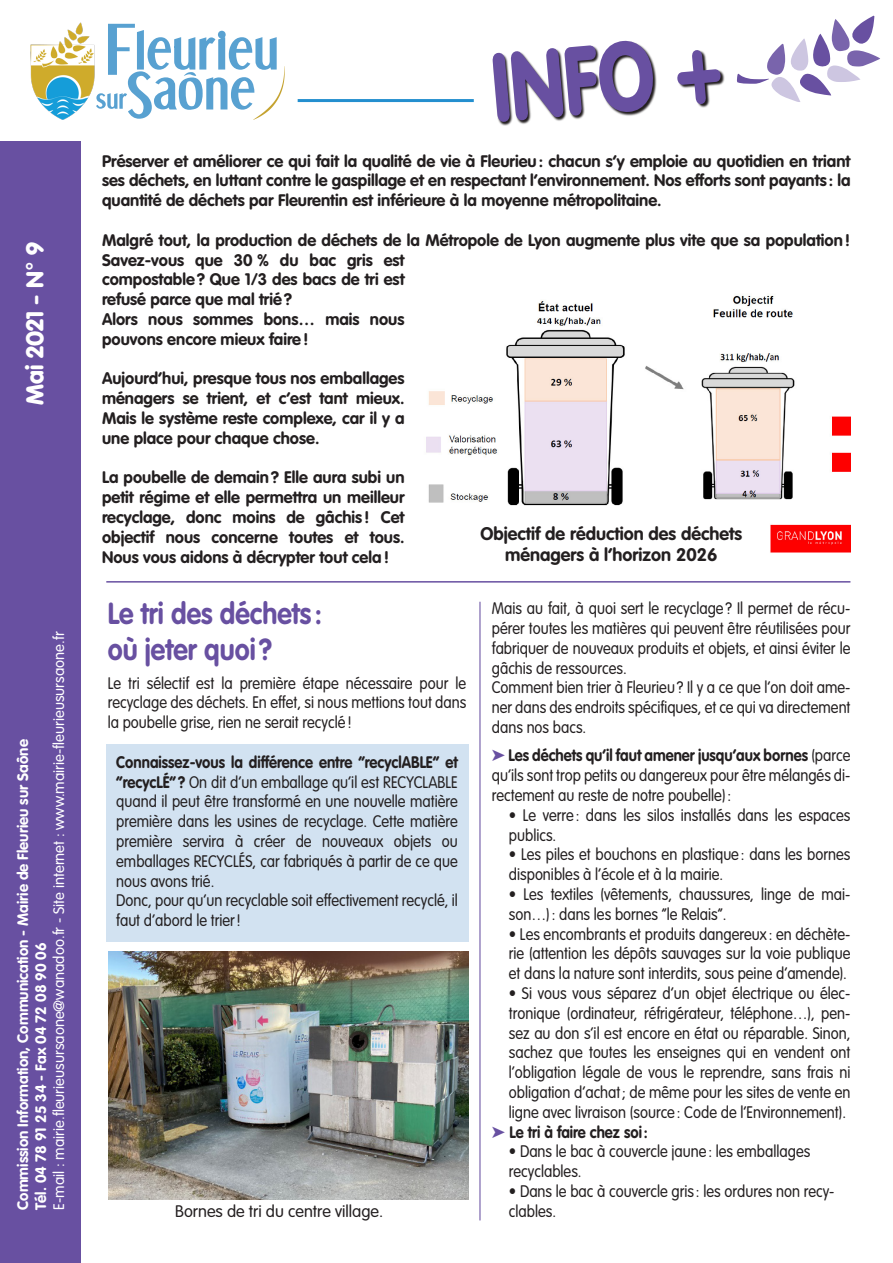
<style>
.page{position:relative;width:893px;height:1263px;background:#fff}
.page>*{position:absolute;margin:0;border:0;box-sizing:border-box;transform-origin:0 0}
.t1{font:900 95.55px "VAG Rounded";color:#6850a1;scale:.8 1}
.t2{font:700 30px/36px "VAG Rounded";color:#6850a1;scale:.9 1}
.t3{font:900 24px "VAG Rounded";color:#fff}
.t4{font:700 18px/21.6px "VAG Rounded";color:#231f20;text-align:center}
.t5{font:300 16.5px/19.8px "VAG Rounded";color:#231f20;text-align:justify;scale:.9 1}
.t6{font:700 16.5px/19.8px "VAG Rounded";color:#231f20;text-align:justify}
.t7{font:300 16.5px "VAG Rounded";color:#231f20}
.t8{font:700 16.5px "VAG Rounded";color:#231f20;scale:.9 1}
.t9{font:700 15px "VAG Rounded";color:#fff}
.t10{font:300 15px "VAG Rounded";color:#fff}
.s1{font-weight:700}
.s2{color:#6850a1}
</style>
<div class="page">
<div style="left:106px;top:744px;width:363px;height:198px;background:#d2e2f1"></div>
<svg style="left:98px;top:24px;width:187px;height:96px"></svg>
<img style="left:30px;top:22px;width:68px;height:98px">
<svg style="left:736px;top:16px;width:144px;height:86px"></svg>
<hr style="left:298px;top:99px;width:176px;height:3px;background:#238fcf">
<svg style="left:493px;top:41px;width:231px;height:85px"></svg>
<div style="left:0;top:141px;width:81px;height:1122px;background:#6850a1"></div>
<hr style="left:106px;top:581px;width:744px;height:2px;background:#6850a1">
<img style="left:426px;top:295px;width:424px;height:258px">
<img style="left:108px;top:951px;width:361px;height:248px">
<hr style="left:479px;top:602px;width:1px;height:618px;background:#6850a1">
<p class="t3" style="left:21px;top:405px;width:165px;rotate:-90deg">Mai 2021 - N° 9</p>
<p class="t10" style="left:50px;top:1210px;width:580px;rotate:-90deg">E-mail : mairie.fleurieusursaone@wanadoo.fr - Site internet : www.mairie-fleurieusursaone.fr</p>
<p class="t9" style="left:14px;top:1210px;width:472px;rotate:-90deg">Commission Information, Communication - Mairie de Fleurieu sur Saône</p>
<p class="t9" style="left:32px;top:1210px;width:269px;rotate:-90deg">Tél. 04 78 91 25 34 - Fax 04 72 08 90 06</p>
<p class="t1" style="left:487px;top:31px;width:289px;rotate:-5deg">INFO +</p>
<p class="t6" style="left:102px;top:151px;width:750px">Préserver et améliorer ce qui fait la qualité de vie à Fleurieu: chacun s’y emploie au quotidien en triant ses déchets, en luttant contre le gaspillage et en respectant l’environnement. Nos efforts sont payants : la quantité de déchets par Fleurentin est inférieure à la moyenne métropolitaine.</p>
<p class="t6" style="left:102px;top:231px;width:750px;text-align:left">Malgré tout, la production de déchets de la Métropole de Lyon augmente plus vite que sa population!<br>Savez-vous que 30 % du bac gris est<br>compostable? Que 1/3 des bacs de tri est<br>refusé parce que mal trié?</p>
<p class="t6" style="left:102px;top:310px;width:304px">Alors nous sommes bons… mais nous pouvons encore mieux faire!</p>
<p class="t6" style="left:102px;top:369px;width:304px">Aujourd’hui, presque tous nos emballages ménagers se trient, et c’est tant mieux.<br>Mais le système reste complexe, car il y a une place pour chaque chose.</p>
<p class="t6" style="left:102px;top:468px;width:304px">La poubelle de demain? Elle aura subi un petit régime et elle permettra un meilleur recyclage, donc moins de gâchis ! Cet objectif nous concerne toutes et tous.<br>Nous vous aidons à décrypter tout cela!</p>
<p class="t2" style="left:108px;top:597px;width:240px">Le tri des déchets : où jeter quoi ?</p>
<p class="t5" style="left:108px;top:673px;width:400px">Le tri sélectif est la première étape nécessaire pour le recyclage des déchets. En effet, si nous mettions tout dans la poubelle grise, rien ne serait recyclé!</p>
<p class="t5" style="left:116px;top:753px;width:381px"><span class="s1">Connaissez-vous la différence entre “recyclABLE” et “recycLÉ” ?</span> On dit d’un emballage qu’il est RECYCLABLE quand il peut être transformé en une nouvelle matière première dans les usines de recyclage. Cette matière première servira à créer de nouveaux objets ou emballages RECYCLÉS, car fabriqués à partir de ce que nous avons trié.</p>
<p class="t5" style="left:116px;top:891px;width:381px">Donc, pour qu’un recyclable soit effectivement recyclé, il faut d’abord le trier!</p>
<p class="t4" style="left:480px;top:523px;width:263px">Objectif de réduction des déchets ménagers à l’horizon 2026</p>
<p class="t5" style="left:492px;top:599px;width:400px">Mais au fait, à quoi sert le recyclage? Il permet de récu&shy;pérer toutes les matières qui peuvent être réutilisées pour fabriquer de nouveaux produits et objets, et ainsi éviter le gâchis de ressources.</p>
<p class="t5" style="left:492px;top:678px;width:400px">Comment bien trier à Fleurieu? Il y a ce que l’on doit ame&shy;ner dans des endroits spécifiques, et ce qui va directement dans nos bacs.</p>
<p class="t5" style="left:492px;top:746px;width:400px"><span class="s2">➤</span> <span class="s1">Les déchets qu’il faut amener jusqu’aux bornes</span> (parce qu’ils sont trop petits ou dangereux pour être mélangés di&shy;rectement au reste de notre poubelle):</p>
<p class="t5" style="left:509px;top:806px;width:381px">• Le verre: dans les silos installés dans les espaces publics.</p>
<p class="t5" style="left:509px;top:845px;width:381px">• Les piles et bouchons en plastique: dans les bornes disponibles à l’école et à la mairie.</p>
<p class="t5" style="left:509px;top:885px;width:381px">• Les textiles (vêtements, chaussures, linge de mai&shy;son…): dans les bornes “le Relais”.</p>
<p class="t5" style="left:509px;top:924px;width:381px">• Les encombrants et produits dangereux : en déchète&shy;rie (attention les dépôts sauvages sur la voie publique et dans la nature sont interdits, sous peine d’amende).</p>
<p class="t5" style="left:509px;top:984px;width:381px">• Si vous vous séparez d’un objet électrique ou élec&shy;tronique (ordinateur, réfrigérateur, téléphone…), pen&shy;sez au don s’il est encore en état ou réparable. Sinon, sachez que toutes les enseignes qui en vendent ont l’obligation légale de vous le reprendre, sans frais ni obligation d’achat; de même pour les sites de vente en ligne avec livraison (source: Code de l’Environnement).</p>
<p class="t8" style="left:492px;top:1122px;width:175px"><span class="s2">➤</span> Le tri à faire chez soi:</p>
<p class="t5" style="left:509px;top:1142px;width:336px">• Dans le bac à couvercle jaune: les emballages recyclables.</p>
<p class="t5" style="left:509px;top:1182px;width:363px">• Dans le bac à couvercle gris : les ordures non recy&shy;clables.</p>
<p class="t7" style="left:175px;top:1202px;width:210px">Bornes de tri du centre village.</p>
</div>
